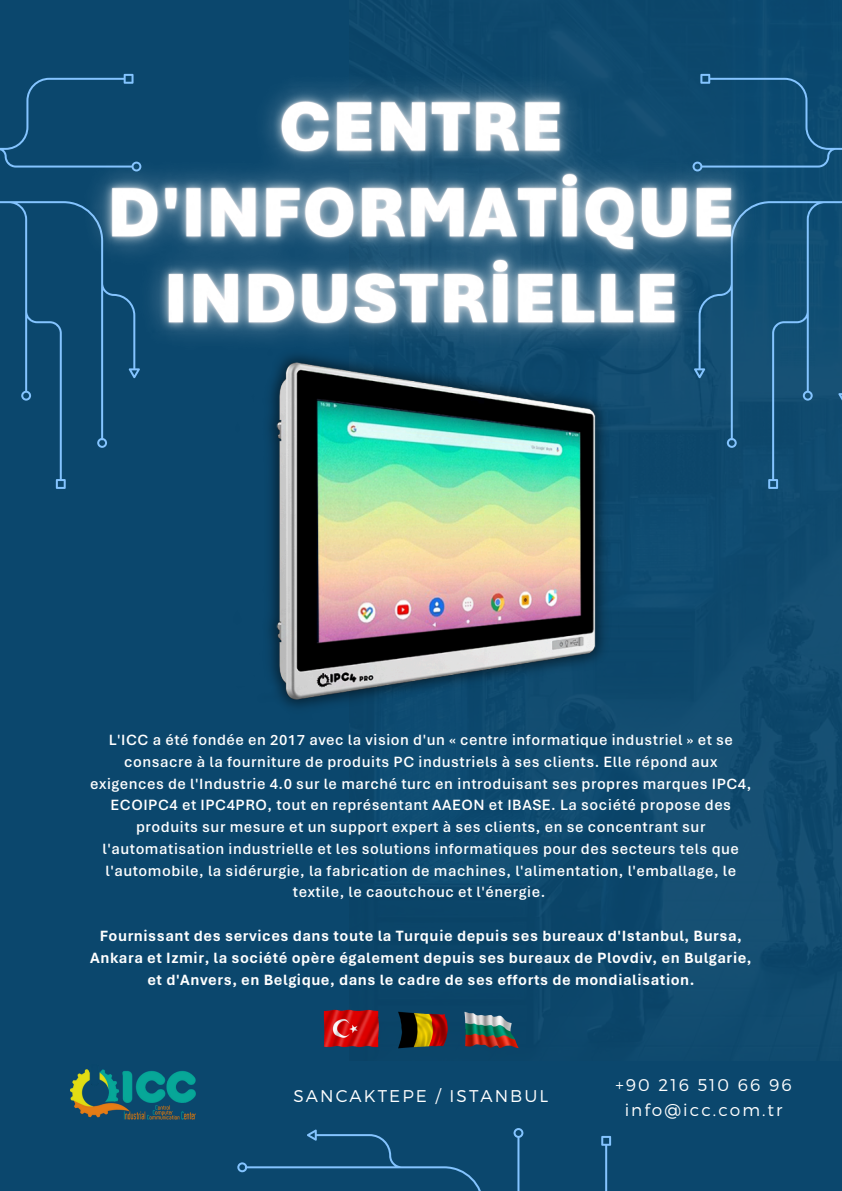
<style>
.page{position:relative;width:842px;height:1191px;background:#fff}
.page>*{position:absolute;margin:0;border:0;box-sizing:border-box;transform-origin:0 0}
.t1{font:300 17px/24.8px "Montserrat";letter-spacing:.12em;color:#fff;text-align:center}
.t2{font:600 15.6px/21.8px "Aptos";letter-spacing:.035em;color:#fff;text-align:center}
.t3{font:700 15.6px/21.8px "Aptos";letter-spacing:.035em;color:#fff;text-align:center}
</style>
<div class="page">
<div style="left:0;top:0;width:842px;height:1190px;background:#0b476d"></div>
<img style="left:374px;top:4px;width:468px;height:1026px">
<svg style="left:0;top:77px;width:107px;height:412px"></svg>
<svg style="left:730px;top:72px;width:112px;height:417px"></svg>
<svg style="left:237px;top:1128px;width:375px;height:62px"></svg>
<img style="left:71px;top:1069px;width:125px;height:51px">
<img style="left:323px;top:1003px;width:202px;height:46px">
<img style="left:49px;top:25px;width:746px;height:376px">
<img style="left:141px;top:342px;width:589px;height:377px">
<p class="t2" style="left:90px;top:729px;width:663px">L'ICC a été fondée en 2017 avec la vision d'un « centre informatique industriel » et se consacre à la fourniture de produits PC industriels à ses clients. Elle répond aux exigences de l'Industrie 4.0 sur le marché turc en introduisant ses propres marques IPC4, ECOIPC4 et IPC4PRO, tout en représentant AAEON et IBASE. La société propose des produits sur mesure et un support expert à ses clients, en se concentrant sur l'automatisation industrielle et les solutions informatiques pour des secteurs tels que l'automobile, la sidérurgie, la fabrication de machines, l'alimentation, l'emballage, le textile, le caoutchouc et l'énergie.</p>
<h3 class="t3" style="left:90px;top:924px;width:663px">Fournissant des services dans toute la Turquie depuis ses bureaux d'Istanbul, Bursa,<br>Ankara et Izmir, la société opère également depuis ses bureaux de Plovdiv, en Bulgarie, et d'Anvers, en Belgique, dans le cadre de ses efforts de mondialisation.</h3>
<p class="t1" style="left:294px;top:1082px;width:256px">SANCAKTEPE / ISTANBUL</p>
<p class="t1" style="left:615px;top:1071px;width:178px">+90 216 510 66 96 info@icc.com.tr</p>
</div>
